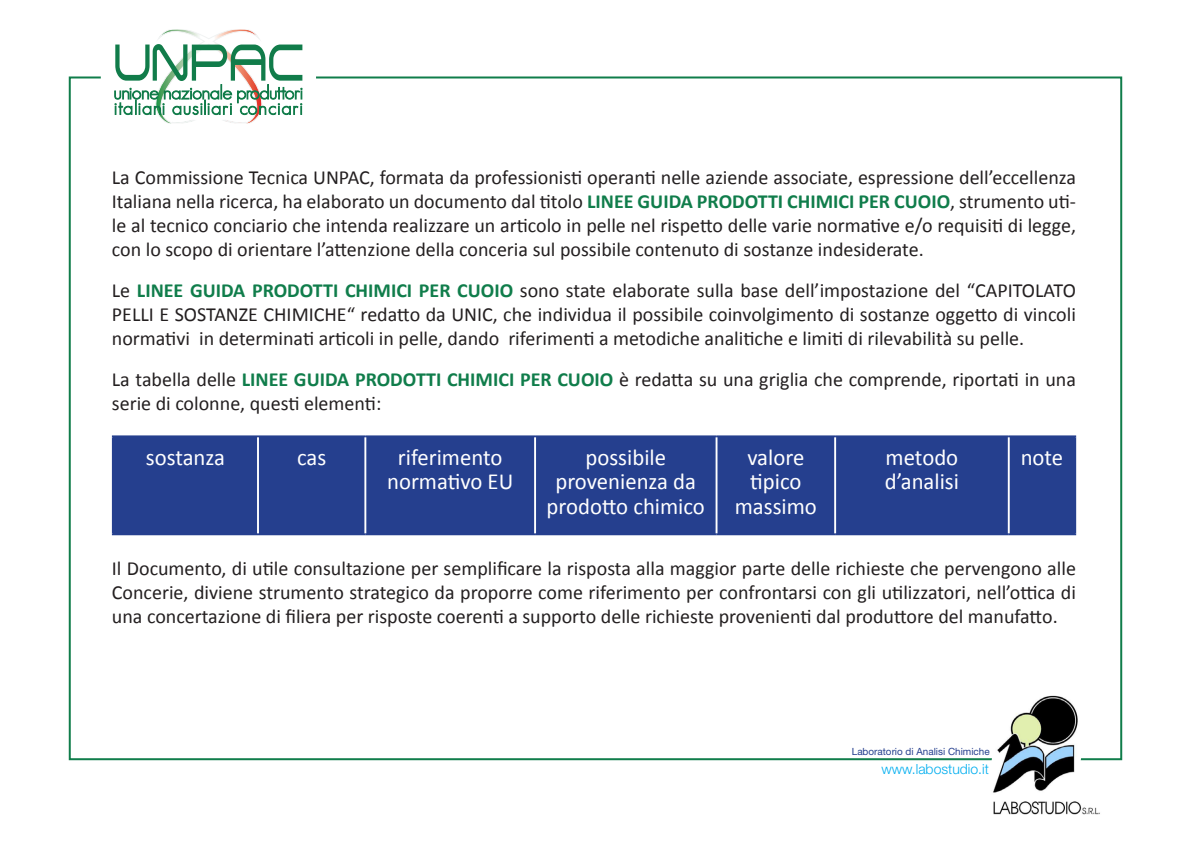
<style>
.page{position:relative;width:1191px;height:851px;background:#fff}
.page>*{position:absolute;margin:0;border:0;box-sizing:border-box;transform-origin:0 0}
.TESTO_OK{font:23px/24.4px "Calibri";color:#fff;text-align:center}
.t1{font:20px/24px "Calibri";color:#231f20;text-align:justify}
.t2{font:300 14px "Helvetica Neue LT Std";color:#00aeef}
.t3{font:10px "Helvetica Neue LT Std";color:#253f8e}
.s1{font-weight:700;color:#107d4b}
</style>
<div class="page">
<svg style="left:114px;top:30px;width:188px;height:93px"></svg>
<img style="left:989px;top:695px;width:116px;height:120px">
<div style="left:114px;top:437px;width:960px;height:96px;background:#253f8e"></div>
<hr style="left:112px;top:435px;width:146px;height:2px;background:#253f8e">
<hr style="left:112px;top:437px;width:2px;height:96px;background:#253f8e">
<hr style="left:258px;top:435px;width:107px;height:2px;background:#253f8e">
<hr style="left:365px;top:435px;width:170px;height:2px;background:#253f8e">
<hr style="left:535px;top:435px;width:181px;height:2px;background:#253f8e">
<hr style="left:716px;top:435px;width:119px;height:2px;background:#253f8e">
<hr style="left:835px;top:435px;width:173px;height:2px;background:#253f8e">
<hr style="left:1008px;top:435px;width:68px;height:2px;background:#253f8e">
<hr style="left:1074px;top:437px;width:2px;height:96px;background:#253f8e">
<hr style="left:112px;top:533px;width:146px;height:2px;background:#253f8e">
<hr style="left:258px;top:533px;width:107px;height:2px;background:#253f8e">
<hr style="left:365px;top:533px;width:170px;height:2px;background:#253f8e">
<hr style="left:535px;top:533px;width:181px;height:2px;background:#253f8e">
<hr style="left:716px;top:533px;width:119px;height:2px;background:#253f8e">
<hr style="left:835px;top:533px;width:173px;height:2px;background:#253f8e">
<hr style="left:1008px;top:533px;width:68px;height:2px;background:#253f8e">
<hr style="left:257px;top:437px;width:2px;height:96px;background:#fff">
<hr style="left:364px;top:437px;width:2px;height:96px;background:#fff">
<hr style="left:534px;top:437px;width:2px;height:96px;background:#fff">
<hr style="left:715px;top:437px;width:2px;height:96px;background:#fff">
<hr style="left:834px;top:437px;width:2px;height:96px;background:#fff">
<hr style="left:1007px;top:437px;width:2px;height:96px;background:#fff">
<p class="t1" style="left:112px;top:164px;width:965px">La Commissione Tecnica UNPAC, formata da professionisti operanti nelle aziende associate, espressione dell’eccellenza Italiana nella ricerca, ha elaborato un documento dal titolo <span class="s1">LINEE GUIDA PRODOTTI CHIMICI PER CUOIO</span>, strumento uti&shy;le al tecnico conciario che intenda realizzare un articolo in pelle nel rispetto delle varie normative e/o requisiti di legge, con lo scopo di orientare l’attenzione della conceria sul possibile contenuto di sostanze indesiderate.</p>
<p class="t1" style="left:112px;top:277px;width:965px">Le <span class="s1">LINEE GUIDA PRODOTTI CHIMICI PER CUOIO</span> sono state elaborate sulla base dell’impostazione del “CAPITOLATO PELLI E SOSTANZE CHIMICHE“ redatto da UNIC, che individua il possibile coinvolgimento di sostanze oggetto di vincoli normativi in determinati articoli in pelle, dando riferimenti a metodiche analitiche e limiti di rilevabilità su pelle.</p>
<p class="t1" style="left:112px;top:366px;width:965px">La tabella delle <span class="s1">LINEE GUIDA PRODOTTI CHIMICI PER CUOIO</span> è redatta su una griglia che comprende, riportati in una serie di colonne, questi elementi:</p>
<p class="TESTO_OK" style="left:146px;top:443px;width:81px">sostanza</p>
<p class="TESTO_OK" style="left:297px;top:443px;width:31px">cas</p>
<p class="TESTO_OK" style="left:398px;top:443px;width:106px">riferimento</p>
<p class="TESTO_OK" style="left:387px;top:468px;width:128px">normativo EU</p>
<p class="TESTO_OK" style="left:585px;top:443px;width:82px">possibile</p>
<p class="TESTO_OK" style="left:546px;top:468px;width:160px">provenienza da prodotto chimico</p>
<p class="TESTO_OK" style="left:747px;top:443px;width:58px;text-align:left">valore tipico</p>
<p class="TESTO_OK" style="left:734px;top:492px;width:84px">massimo</p>
<p class="TESTO_OK" style="left:885px;top:443px;width:74px">metodo</p>
<p class="TESTO_OK" style="left:885px;top:468px;width:76px">d’analisi</p>
<p class="TESTO_OK" style="left:1020px;top:443px;width:44px">note</p>
<p class="t1" style="left:112px;top:555px;width:965px">Il Documento, di utile consultazione per semplificare la risposta alla maggior parte delle richieste che pervengono alle Concerie, diviene strumento strategico da proporre come riferimento per confrontarsi con gli utilizzatori, nell’ottica di una concertazione di filiera per risposte coerenti a supporto delle richieste provenienti dal produttore del manufatto.</p>
<p class="t3" style="left:852px;top:745px;width:139px">Laboratorio di Analisi Chimiche</p>
<p class="t2" style="left:881px;top:760px;width:109px">www.labostudio.it</p>
</div>
